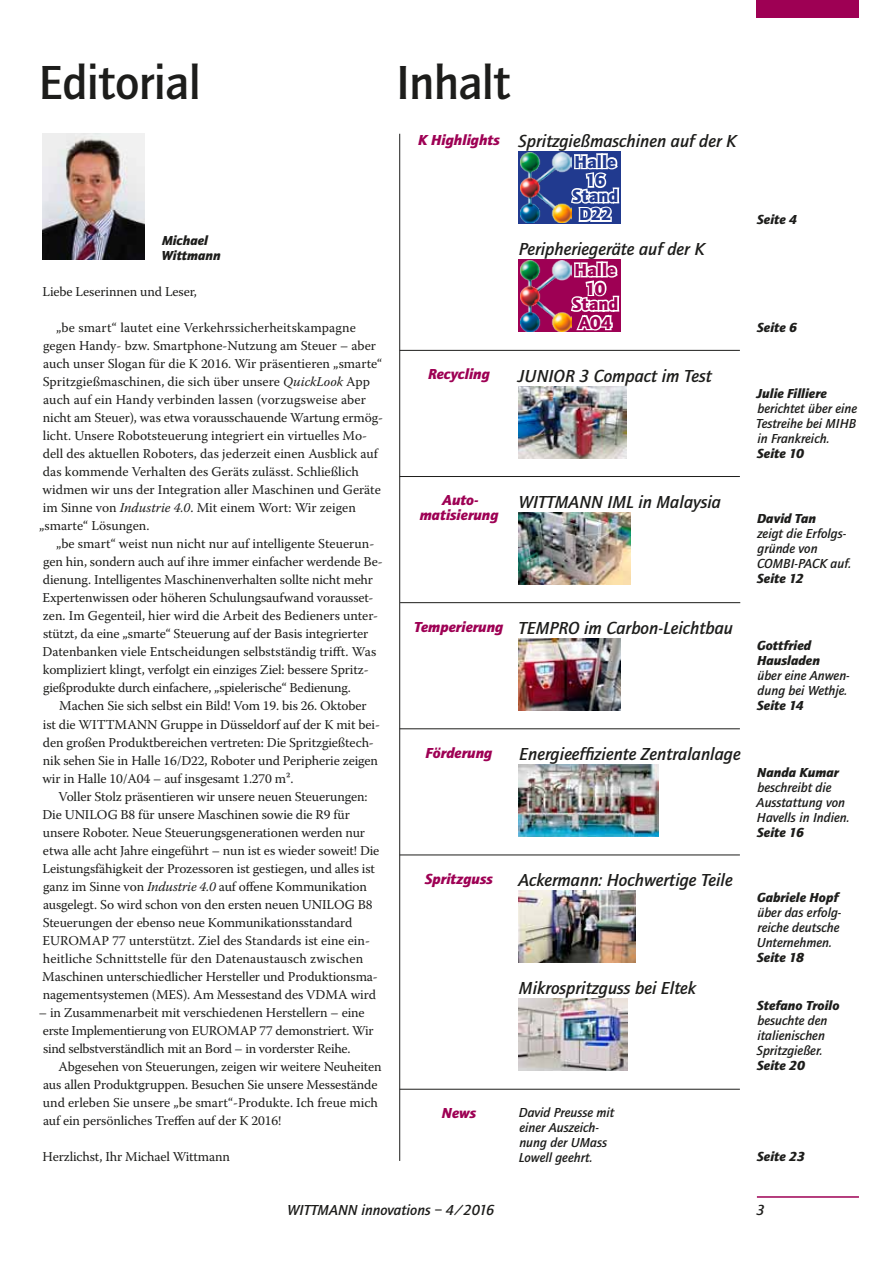
<style>
.page{position:relative;width:893px;height:1263px;background:#fff}
.page>*{position:absolute;margin:0;border:0;box-sizing:border-box;transform-origin:0 0}
.t1{font:500 49.5px "Quay Sans";letter-spacing:-.015em;color:#1d1d1b}
.t2{font:italic 500 18px "Quay Sans";color:#1d1d1b}
.t3{font:900 18px/18.6px "Quay Sans";color:#213a8f;text-align:center}
.t4{font:900 18px/18.6px "Quay Sans";color:#9e0054;text-align:center}
.t5{font:italic 900 15px/15px "Quay Sans";color:#9e0054;text-align:center}
.t6{font:italic 500 15px "Quay Sans";color:#1d1d1b}
.t7{font:13.5px/18px "Warnock Pro";letter-spacing:-.01em;color:#1d1d1b}
.t8{font:italic 500 13.5px/15px "Quay Sans";color:#1d1d1b}
.t9{font:italic 900 13.5px/15px "Quay Sans";color:#1d1d1b}
.s1{font-style:italic}
</style>
<div class="page">
<div style="left:757px;top:0;width:102px;height:18px;background:#9e0054"></div>
<hr style="left:757px;top:1196px;width:102px;height:2px;background:#9e0054">
<img style="left:43px;top:134px;width:102px;height:126px">
<hr style="left:399px;top:134px;width:1px;height:1027px;background:#1d1d1b">
<div style="left:519px;top:152px;width:102px;height:72px;background:#213a8f"></div>
<img style="left:519px;top:386px;width:107px;height:72px">
<hr style="left:400px;top:476px;width:340px;height:1px;background:#1d1d1b">
<img style="left:519px;top:512px;width:112px;height:72px">
<hr style="left:400px;top:602px;width:340px;height:1px;background:#1d1d1b">
<img style="left:519px;top:638px;width:102px;height:72px">
<hr style="left:400px;top:350px;width:340px;height:1px;background:#1d1d1b">
<div style="left:519px;top:260px;width:102px;height:72px;background:#9e0054"></div>
<img style="left:519px;top:891px;width:116px;height:72px">
<hr style="left:400px;top:728px;width:340px;height:1px;background:#1d1d1b">
<img style="left:519px;top:764px;width:140px;height:72px">
<hr style="left:400px;top:854px;width:340px;height:1px;background:#1d1d1b">
<img style="left:519px;top:999px;width:108px;height:72px">
<hr style="left:400px;top:1089px;width:340px;height:1px;background:#1d1d1b">
<img style="left:520px;top:153px;width:49px;height:70px">
<svg style="left:569px;top:153px;width:51px;height:69px"></svg>
<img style="left:520px;top:261px;width:49px;height:70px">
<svg style="left:569px;top:261px;width:51px;height:70px"></svg>
<h1 class="t1" style="left:39px;top:55px;width:164px">Editorial</h1>
<p class="t9" style="left:161px;top:232px;width:61px">Michael<br>Wittmann</p>
<p class="t7" style="left:43px;top:282px;width:156px">Liebe Leserinnen und Leser,</p>
<p class="t7" style="left:39px;top:318px;width:345px;text-indent:17px">„be smart“ lautet eine Verkehrssicherheitskampagne gegen Handy- bzw. Smartphone-Nutzung am Steuer – aber auch unser Slogan für die K 2016. Wir präsentieren „smarte“ Spritzgießmaschinen, die sich über unsere <span class="s1">QuickLook</span> App auch auf ein Handy verbinden lassen (vorzugsweise aber nicht am Steuer), was etwa vorausschauende Wartung ermög&shy;licht. Unsere Robotsteuerung integriert ein virtuelles Mo&shy;dell des aktuellen Roboters, das jederzeit einen Ausblick auf das kommende Verhalten des Geräts zulässt. Schließlich widmen wir uns der Integration aller Maschinen und Geräte im Sinne von <span class="s1">Industrie 4.0</span>. Mit einem Wort: Wir zeigen „smarte“ Lösungen.</p>
<p class="t7" style="left:42px;top:535px;width:342px;text-indent:14px">„be smart“ weist nun nicht nur auf intelligente Steuerun&shy;gen hin, sondern auch auf ihre immer einfacher werdende Be&shy;dienung. Intelligentes Maschinenverhalten sollte nicht mehr Expertenwissen oder höheren Schulungsaufwand vorausset&shy;zen. Im Gegenteil, hier wird die Arbeit des Bedieners unter&shy;stützt, da eine „smarte“ Steuerung auf der Basis integrierter Datenbanken viele Entscheidungen selbstständig trifft. Was kompliziert klingt, verfolgt ein einziges Ziel: bessere Spritz&shy;gießprodukte durch einfachere, „spielerische“ Bedienung.</p>
<p class="t7" style="left:42px;top:697px;width:339px;text-indent:17px">Machen Sie sich selbst ein Bild! Vom 19. bis 26. Oktober ist die WITTMANN Gruppe in Düsseldorf auf der K mit bei&shy;den großen Produktbereichen vertreten: Die Spritzgießtech&shy;nik sehen Sie in Halle 16/D22, Roboter und Peripherie zeigen wir in Halle 10/A04 – auf insgesamt 1.270 m².</p>
<p class="t7" style="left:42px;top:787px;width:339px;text-indent:16px">Voller Stolz präsentieren wir unsere neuen Steuerungen:<br>Die UNILOG B8 für unsere Maschinen sowie die R9 für unsere Roboter. Neue Steuerungsgenerationen werden nur etwa alle acht Jahre eingeführt – nun ist es wieder soweit! Die Leistungsfähigkeit der Prozessoren ist gestiegen, und alles ist ganz im Sinne von <span class="s1">Industrie 4.0</span> auf offene Kommunikation ausgelegt. So wird schon von den ersten neuen UNILOG B8<br>Steuerungen der ebenso neue Kommunikationsstandard EUROMAP 77 unterstützt. Ziel des Standards ist eine ein&shy;heitliche Schnittstelle für den Datenaustausch zwischen Maschinen unterschiedlicher Hersteller und Produktionsma&shy;nagementsystemen (MES). Am Messestand des VDMA wird</p>
<p class="t7" style="left:39px;top:1003px;width:336px">– in Zusammenarbeit mit verschiedenen Herstellern – eine erste Implementierung von EUROMAP 77 demonstriert. Wir sind selbstverständlich mit an Bord – in vorderster Reihe.</p>
<p class="t7" style="left:43px;top:1057px;width:340px;text-indent:16px">Abgesehen von Steuerungen, zeigen wir weitere Neuheiten aus allen Produktgruppen. Besuchen Sie unsere Messestände und erleben Sie unsere „be smart“-Produkte. Ich freue mich auf ein persönliches Treffen auf der K 2016!</p>
<p class="t7" style="left:42px;top:1147px;width:189px">Herzlichst, Ihr Michael Wittmann</p>
<h1 class="t1" style="left:396px;top:55px;width:115px">Inhalt</h1>
<p class="t5" style="left:418px;top:132px;width:83px">K Highlights</p>
<p class="t5" style="left:428px;top:367px;width:63px">Recycling</p>
<h2 class="t2" style="left:519px;top:131px;width:219px">Spritzgießmaschinen auf der K</h2>
<h2 class="t3" style="left:574px;top:152px;width:43px">Halle<br>16</h2>
<h2 class="t3" style="left:572px;top:187px;width:48px">Stand<br>D22</h2>
<h2 class="t2" style="left:519px;top:239px;width:187px">Peripheriegeräte auf der K</h2>
<h2 class="t4" style="left:574px;top:261px;width:43px">Halle<br>10</h2>
<h2 class="t4" style="left:572px;top:295px;width:48px">Stand<br>A04</h2>
<h2 class="t2" style="left:518px;top:365px;width:195px">JUNIOR 3 Compact im Test</h2>
<p class="t5" style="left:420px;top:493px;width:80px">Auto&shy;matisierung</p>
<h2 class="t2" style="left:519px;top:491px;width:204px">WITTMANN IML in Malaysia</h2>
<p class="t5" style="left:414px;top:620px;width:91px">Temperierung</p>
<h2 class="t2" style="left:519px;top:618px;width:216px">TEMPRO im Carbon-Leichtbau</h2>
<p class="t5" style="left:426px;top:745px;width:68px">Förderung</p>
<h2 class="t2" style="left:519px;top:744px;width:223px">Energieeffiziente Zentralanlage</h2>
<p class="t5" style="left:425px;top:871px;width:69px">Spritzguss</p>
<h2 class="t2" style="left:518px;top:870px;width:216px">Ackermann: Hochwertige Teile</h2>
<h2 class="t2" style="left:519px;top:978px;width:179px">Mikrospritzguss bei Eltek</h2>
<p class="t5" style="left:442px;top:1105px;width:36px">News</p>
<p class="t8" style="left:519px;top:1105px;width:97px">David Preusse mit einer Auszeich&shy;nung der UMass<br>Lowell geehrt.</p>
<p class="t9" style="left:757px;top:212px;width:41px">Seite 4</p>
<p class="t9" style="left:757px;top:320px;width:41px">Seite 6</p>
<p class="t9" style="left:756px;top:386px;width:72px">Julie Filliere</p>
<p class="t8" style="left:756px;top:401px;width:102px;text-align:justify">berichtet über eine Testreihe bei MIHB in Frankreich.</p>
<p class="t9" style="left:757px;top:446px;width:48px">Seite 10</p>
<p class="t9" style="left:757px;top:511px;width:61px">David Tan</p>
<p class="t8" style="left:757px;top:526px;width:96px">zeigt die Erfolgs&shy;gründe von<br>COMBI-PACK auf.</p>
<p class="t9" style="left:757px;top:571px;width:48px">Seite 12</p>
<p class="t9" style="left:757px;top:638px;width:64px">Gottfried<br>Hausladen</p>
<p class="t8" style="left:757px;top:668px;width:94px">über eine Anwen&shy;dung bei Wethje.</p>
<p class="t9" style="left:757px;top:698px;width:48px">Seite 14</p>
<p class="t9" style="left:757px;top:765px;width:83px">Nanda Kumar</p>
<p class="t8" style="left:757px;top:780px;width:94px">beschreibt die<br>Ausstattung von<br>Havells in Indien.</p>
<p class="t9" style="left:757px;top:825px;width:48px">Seite 16</p>
<p class="t9" style="left:757px;top:890px;width:83px">Gabriele Hopf</p>
<p class="t8" style="left:757px;top:905px;width:86px">über das erfolg&shy;reiche deutsche<br>Unternehmen.</p>
<p class="t9" style="left:757px;top:950px;width:48px">Seite 18</p>
<p class="t9" style="left:757px;top:998px;width:84px">Stefano Troilo</p>
<p class="t8" style="left:757px;top:1013px;width:72px">besuchte den italienischen<br>Spritzgießer.</p>
<p class="t9" style="left:757px;top:1058px;width:49px">Seite 20</p>
<p class="t9" style="left:757px;top:1149px;width:49px">Seite 23</p>
<p class="t6" style="left:288px;top:1201px;width:208px">WITTMANN innovations – 4/2016</p>
<p class="t6" style="left:756px;top:1201px;width:10px">3</p>
</div>
